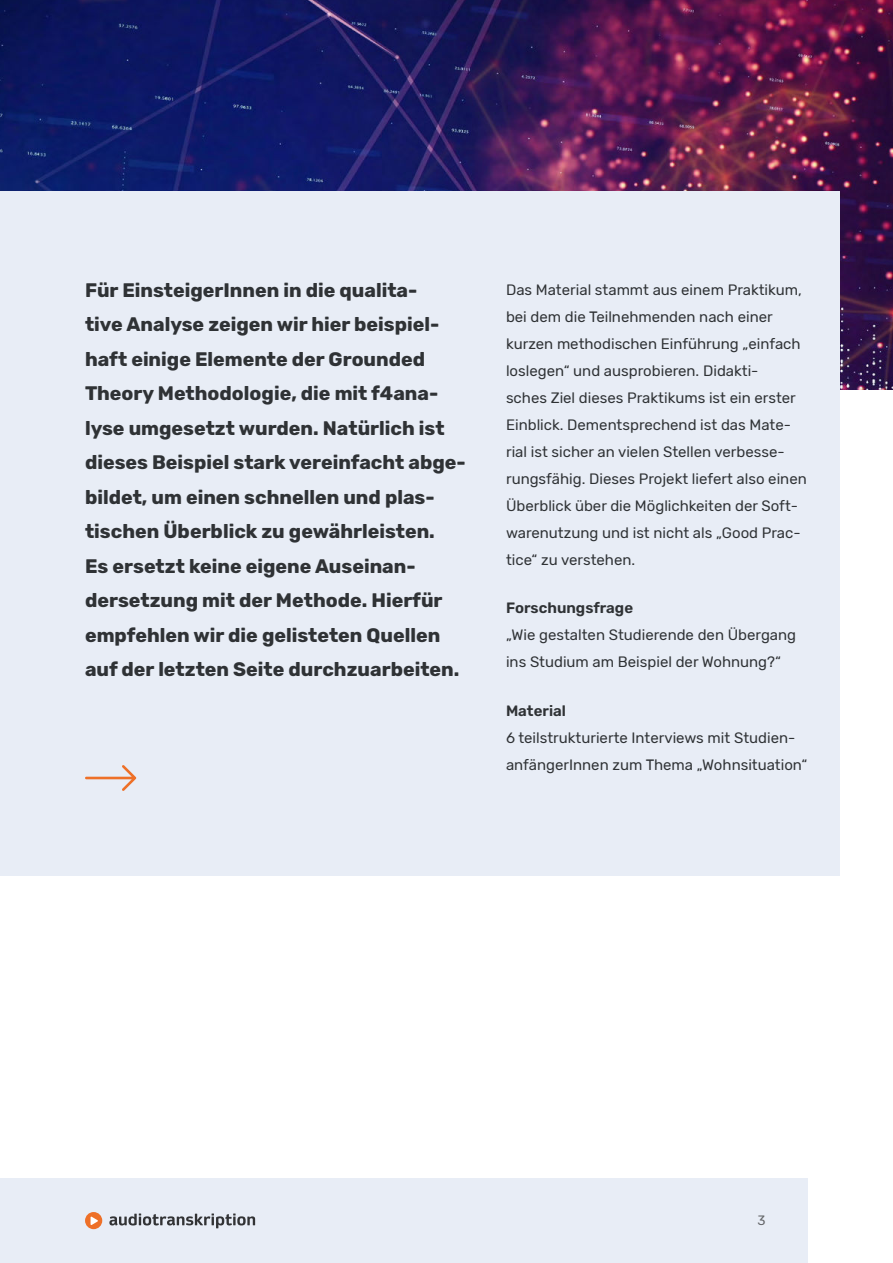
<style>
.page{position:relative;width:893px;height:1263px;background:#fff}
.page>*{position:absolute;margin:0;border:0;box-sizing:border-box;transform-origin:0 0}
.t1{font:700 19.5px/34.5px "Rubik";color:#2f3235}
.t2{font:15px/27px "Rubik";color:#2f3235}
.t3{font:600 15px "Rubik";color:#2f3235}
.t4{font:13.5px "Rubik";color:#636568}
</style>
<div class="page">
<div style="left:0;top:1178px;width:808px;height:85px;background:#e8edf6"></div>
<div style="left:85px;top:1212px;width:17px;height:17px;background:#ee7028;border-radius:50%"></div>
<svg style="left:91px;top:1216px;width:7px;height:9px"></svg>
<svg style="left:109px;top:1213px;width:146px;height:15px"></svg>
<img style="left:0;top:0;width:893px;height:389px">
<div style="left:0;top:191px;width:839px;height:685px;background:#e8edf6"></div>
<svg style="left:85px;top:765px;width:51px;height:26px"></svg>
<p class="t1" style="left:85px;top:273px;width:382px">Für EinsteigerInnen in die qualita-<br>tive Analyse zeigen wir hier beispiel&shy;haft einige Elemente der Grounded Theory Methodologie, die mit f4ana&shy;lyse umgesetzt wurden. Natürlich ist dieses Beispiel stark vereinfacht abge&shy;bildet, um einen schnellen und plas&shy;tischen Überblick zu gewährleisten.<br>Es ersetzt keine eigene Auseinan&shy;dersetzung mit der Methode. Hierfür empfehlen wir die gelisteten Quellen auf der letzten Seite durchzuarbeiten.</p>
<p class="t2" style="left:506px;top:277px;width:302px">Das Material stammt aus einem Praktikum, bei dem die Teilnehmenden nach einer kurzen methodischen Einführung „einfach loslegen“ und ausprobieren. Didakti-<br>sches Ziel dieses Praktikums ist ein erster Einblick. Dementsprechend ist das Mate&shy;rial ist sicher an vielen Stellen verbesse&shy;rungsfähig. Dieses Projekt liefert also einen Überblick über die Möglichkeiten der Soft&shy;warenutzung und ist nicht als „Good Prac&shy;tice“ zu verstehen.</p>
<p class="t3" style="left:506px;top:602px;width:129px">Forschungsfrage</p>
<p class="t2" style="left:506px;top:622px;width:292px">„Wie gestalten Studierende den Übergang ins Studium am Beispiel der Wohnung?“</p>
<p class="t3" style="left:506px;top:704px;width:61px">Material</p>
<p class="t2" style="left:506px;top:724px;width:303px">6 teilstrukturierte Interviews mit Studien&shy;anfängerInnen zum Thema „Wohnsituation“</p>
<p class="t4" style="left:757px;top:1213px;width:10px">3</p>
</div>
